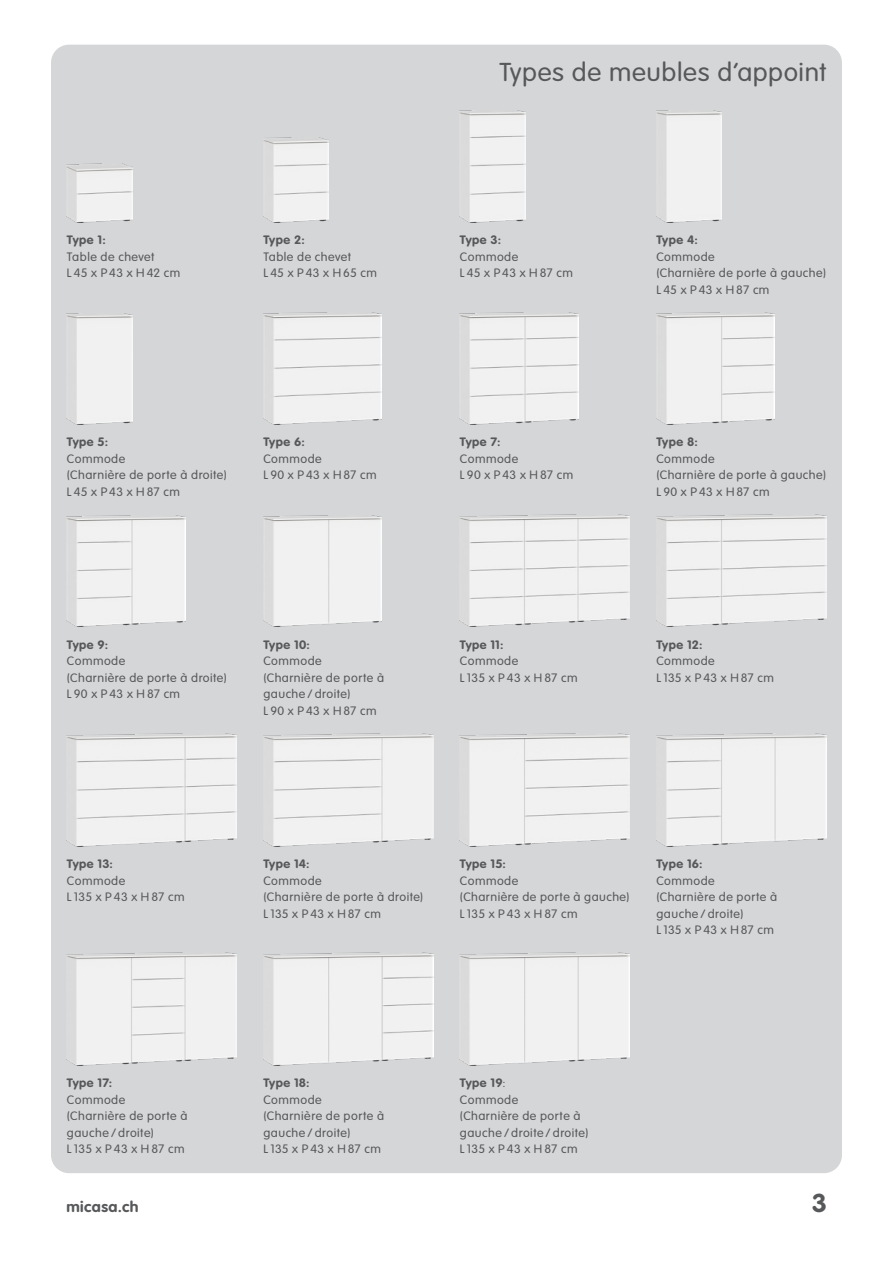
<style>
.page{position:relative;width:893px;height:1263px;background:#fff}
.page>*{position:absolute;margin:0;border:0;box-sizing:border-box;transform-origin:0 0}
.t1{font:300 25.5px "VAG Rounded Std";letter-spacing:.02em;color:#57585a;scale:1.05 1}
.t2{font:700 25.5px "VAG Rounded Std";color:#57585a;scale:1.05 1}
.t3{font:700 15px "VAG Rounded Std";letter-spacing:.03em;color:#57585a;scale:1.05 1}
.t4{font:300 12px/16.5px "VAG Rounded Std";letter-spacing:.035em;color:#57585a;scale:1.05 1}
.t5{font:700 12px "VAG Rounded Std";letter-spacing:.035em;color:#57585a;scale:1.05 1}
.s1{font-weight:700}
</style>
<div class="page">
<div style="left:51px;top:45px;width:791px;height:1128px;background:#d5d6d8;border-radius:18px"></div>
<img style="left:67px;top:164px;width:65px;height:58px">
<img style="left:67px;top:313px;width:65px;height:111px">
<img style="left:67px;top:515px;width:118px;height:112px">
<img style="left:67px;top:734px;width:169px;height:112px">
<img style="left:67px;top:952px;width:169px;height:113px">
<img style="left:263px;top:137px;width:66px;height:85px">
<img style="left:263px;top:312px;width:119px;height:112px">
<img style="left:263px;top:515px;width:119px;height:112px">
<img style="left:263px;top:734px;width:170px;height:112px">
<img style="left:263px;top:952px;width:170px;height:113px">
<img style="left:460px;top:111px;width:65px;height:111px">
<img style="left:460px;top:312px;width:118px;height:112px">
<img style="left:460px;top:514px;width:169px;height:113px">
<img style="left:460px;top:734px;width:169px;height:112px">
<img style="left:460px;top:952px;width:169px;height:113px">
<img style="left:656px;top:111px;width:66px;height:111px">
<img style="left:656px;top:312px;width:119px;height:112px">
<img style="left:656px;top:514px;width:170px;height:113px">
<img style="left:656px;top:734px;width:170px;height:112px">
<h1 class="t1" style="left:499px;top:58px;width:313px">Types de meubles d’appoint</h1>
<p class="t5" style="left:67px;top:233px;width:38px">Type 1:</p>
<p class="t4" style="left:67px;top:249px;width:110px">Table de chevet<br>L 45 x P 43 x H42 cm</p>
<p class="t5" style="left:263px;top:233px;width:41px">Type 2:</p>
<p class="t4" style="left:263px;top:249px;width:110px">Table de chevet<br>L 45 x P 43 x H65 cm</p>
<p class="t5" style="left:67px;top:435px;width:41px">Type 5:</p>
<p class="t4" style="left:67px;top:451px;width:154px">Commode<br>(Charnière de porte à droite)<br>L 45 x P 43 x H87 cm</p>
<p class="t5" style="left:263px;top:435px;width:41px">Type 6:</p>
<p class="t4" style="left:263px;top:451px;width:109px">Commode<br>L 90 x P 43 x H87 cm</p>
<p class="t5" style="left:67px;top:638px;width:41px">Type 9:</p>
<p class="t4" style="left:67px;top:653px;width:154px">Commode<br>(Charnière de porte à droite)<br>L 90 x P 43 x H87 cm</p>
<p class="t5" style="left:263px;top:638px;width:46px">Type 10:</p>
<p class="t4" style="left:263px;top:653px;width:116px">Commode<br>(Charnière de porte à gauche / droite)<br>L 90 x P 43 x H87 cm</p>
<p class="t5" style="left:460px;top:233px;width:41px">Type 3:</p>
<p class="t4" style="left:460px;top:249px;width:109px">Commode<br>L 45 x P 43 x H87 cm</p>
<p class="t5" style="left:460px;top:435px;width:40px">Type 7:</p>
<p class="t4" style="left:460px;top:451px;width:109px">Commode<br>L 90 x P 43 x H87 cm</p>
<p class="t5" style="left:460px;top:638px;width:43px">Type 11:</p>
<p class="t4" style="left:460px;top:653px;width:113px">Commode<br>L135 x P 43 x H87 cm</p>
<p class="t5" style="left:656px;top:233px;width:41px">Type 4:</p>
<p class="t4" style="left:656px;top:249px;width:163px">Commode<br>(Charnière de porte à gauche)<br>L 45 x P 43 x H87 cm</p>
<p class="t5" style="left:656px;top:435px;width:41px">Type 8:</p>
<p class="t4" style="left:656px;top:451px;width:163px">Commode<br>(Charnière de porte à gauche)<br>L 90 x P 43 x H87 cm</p>
<p class="t5" style="left:656px;top:638px;width:45px">Type 12:</p>
<p class="t4" style="left:656px;top:653px;width:113px">Commode<br>L135 x P 43 x H87 cm</p>
<p class="t5" style="left:67px;top:857px;width:45px">Type 13:</p>
<p class="t4" style="left:67px;top:873px;width:113px">Commode<br>L135 x P 43 x H87 cm</p>
<p class="t5" style="left:67px;top:1076px;width:45px">Type 17:</p>
<p class="t4" style="left:67px;top:1092px;width:116px">Commode<br>(Charnière de porte à gauche / droite)<br>L135 x P 43 x H87 cm</p>
<p class="t5" style="left:263px;top:857px;width:45px">Type 14:</p>
<p class="t4" style="left:263px;top:873px;width:154px">Commode<br>(Charnière de porte à droite)<br>L135 x P 43 x H87 cm</p>
<p class="t5" style="left:460px;top:857px;width:45px">Type 15:</p>
<p class="t4" style="left:460px;top:873px;width:163px">Commode<br>(Charnière de porte à gauche)<br>L135 x P 43 x H87 cm</p>
<p class="t5" style="left:656px;top:857px;width:45px">Type 16:</p>
<p class="t4" style="left:656px;top:873px;width:116px">Commode<br>(Charnière de porte à gauche / droite)<br>L135 x P 43 x H87 cm</p>
<p class="t5" style="left:263px;top:1076px;width:45px">Type 18:</p>
<p class="t4" style="left:263px;top:1092px;width:116px">Commode<br>(Charnière de porte à gauche / droite)<br>L135 x P 43 x H87 cm</p>
<p class="t4" style="left:460px;top:1075px;width:124px"><span class="s1">Type 19</span>:<br>Commode<br>(Charnière de porte à gauche / droite / droite)<br>L135 x P 43 x H87 cm</p>
<p class="t3" style="left:66px;top:1198px;width:70px">micasa.ch</p>
<h1 class="t2" style="left:812px;top:1188px;width:16px">3</h1>
</div>
